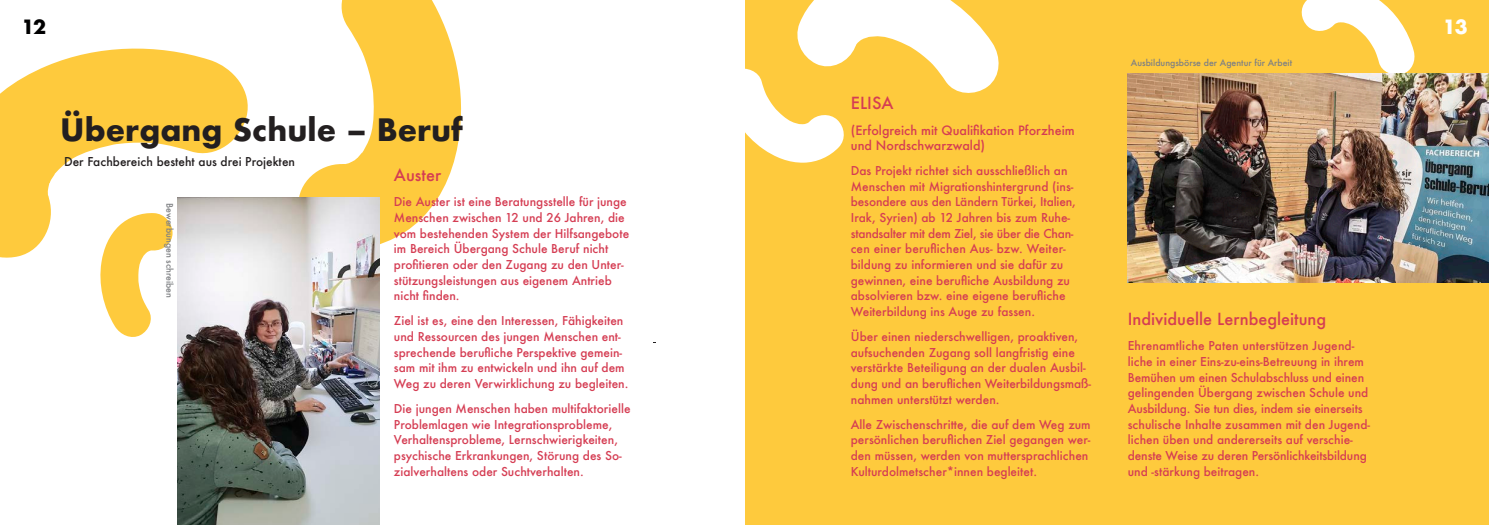
<style>
.page{position:relative;width:1489px;height:525px;background:#fff}
.page>*{position:absolute;margin:0;border:0;box-sizing:border-box;transform-origin:0 0}
.t1{font:700 30px "Futura";color:#231f20}
.t2{font:700 19.12px "Futura";color:#000001}
.t3{font:700 19.12px "Futura";color:#fff}
.t4{font:500 16.25px "Futura";color:#d53d53}
.t5{font:500 12.5px/15.6px "Futura";color:#d53d53}
.t6{font:500 11.88px/15.6px "Futura";color:#d53d53}
.t7{font:500 11.88px "Futura";color:#231f20}
.t8{font:500 8.75px "Futura";color:#7e8083}
</style>
<div class="page">
<div style="left:745px;top:0;width:743px;height:524px;background:#feca3d"></div>
<svg style="left:299px;top:0;width:163px;height:244px;fill:#feca3d"></svg>
<svg style="left:0;top:48px;width:248px;height:214px;fill:#feca3d"></svg>
<svg style="left:98px;top:212px;width:75px;height:125px"></svg>
<svg style="left:745px;top:0;width:254px;height:163px"></svg>
<svg style="left:1301px;top:0;width:114px;height:73px"></svg>
<img style="left:178px;top:197px;width:202px;height:327px">
<img style="left:1127px;top:73px;width:361px;height:209px">
<h2 class="t2" style="left:21px;top:13px;width:26px">12</h2>
<p class="t3" style="left:1442px;top:13px;width:26px">13</p>
<p class="t1" style="left:60px;top:108px;width:404px">Übergang Schule – Beruf</p>
<p class="t7" style="left:64px;top:153px;width:232px">Der Fachbereich besteht aus drei Projekten</p>
<p class="t8" style="left:176px;top:203px;width:96px;rotate:90deg">Bewerbungen schreiben</p>
<p class="t4" style="left:394px;top:164px;width:49px">Auster</p>
<p class="t6" style="left:394px;top:194px;width:237px">Die Auster ist eine Beratungsstelle für junge Menschen zwischen 12 und 26 Jahren, die vom bestehenden System der Hilfsangebote im Bereich Übergang Schule Beruf nicht profitieren oder den Zugang zu den Unter&shy;stützungsleistungen aus eigenem Antrieb nicht finden.</p>
<p class="t6" style="left:394px;top:313px;width:236px">Ziel ist es, eine den Interessen, Fähigkeiten und Ressourcen des jungen Menschen ent&shy;sprechende berufliche Perspektive gemein&shy;sam mit ihm zu entwickeln und ihn auf dem Weg zu deren Verwirklichung zu begleiten.</p>
<p class="t6" style="left:394px;top:400px;width:238px">Die jungen Menschen haben multifaktorielle Problemlagen wie Integrationsprobleme, Verhaltensprobleme, Lernschwierigkeiten, psychische Erkrankungen, Störung des So&shy;zialverhaltens oder Suchtverhalten.</p>
<p class="t4" style="left:850px;top:92px;width:44px">ELISA</p>
<p class="t5" style="left:850px;top:122px;width:225px">(Erfolgreich mit Qualifikation Pforzheim und Nordschwarzwald)</p>
<p class="t6" style="left:850px;top:163px;width:226px">Das Projekt richtet sich ausschließlich an Menschen mit Migrationshintergrund (ins&shy;besondere aus den Ländern Türkei, Italien, Irak, Syrien) ab 12 Jahren bis zum Ruhe&shy;standsalter mit dem Ziel, sie über die Chan&shy;cen einer beruflichen Aus- bzw. Weiter&shy;bildung zu informieren und sie dafür zu gewinnen, eine berufliche Ausbildung zu absolvieren bzw. eine eigene berufliche Weiterbildung ins Auge zu fassen.</p>
<p class="t6" style="left:850px;top:328px;width:242px">Über einen niederschwelligen, proaktiven, aufsuchenden Zugang soll langfristig eine verstärkte Beteiligung an der dualen Ausbil&shy;dung und an beruflichen Weiterbildungsmaß&shy;nahmen unterstützt werden.</p>
<p class="t6" style="left:850px;top:416px;width:241px">Alle Zwischenschritte, die auf dem Weg zum persönlichen beruflichen Ziel gegangen wer&shy;den müssen, werden von muttersprachlichen Kulturdolmetscher*innen begleitet.</p>
<p class="t8" style="left:1130px;top:56px;width:163px">Ausbildungsbörse der Agentur für Arbeit</p>
<p class="t4" style="left:1127px;top:308px;width:200px">Individuelle Lernbegleitung</p>
<p class="t6" style="left:1127px;top:338px;width:244px">Ehrenamtliche Paten unterstützen Jugend&shy;liche in einer Eins-zu-eins-Betreuung in ihrem Bemühen um einen Schulabschluss und einen gelingenden Übergang zwischen Schule und Ausbildung. Sie tun dies, indem sie einerseits schulische Inhalte zusammen mit den Jugend&shy;lichen üben und andererseits auf verschie&shy;denste Weise zu deren Persönlichkeitsbildung und -stärkung beitragen.</p>
</div>
